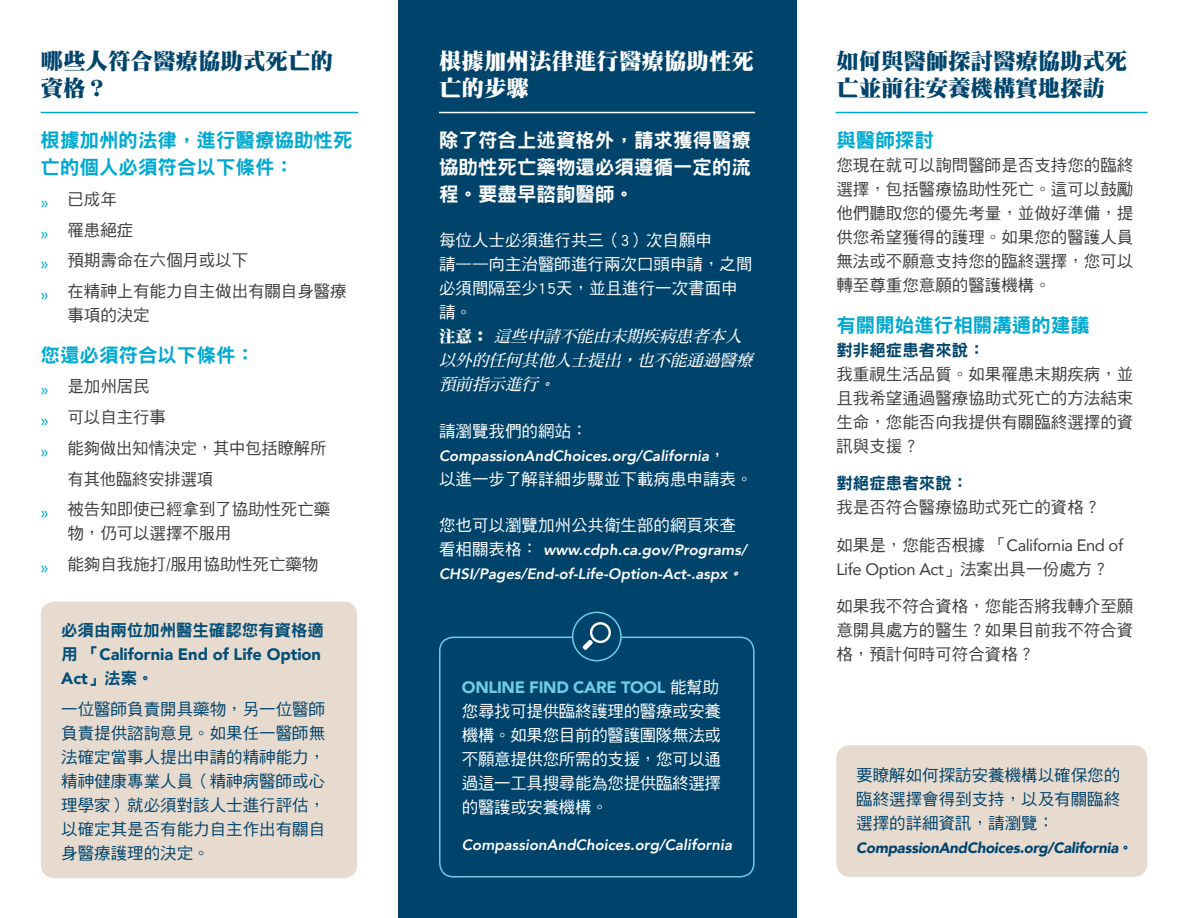
<style>
.page{position:relative;width:1188px;height:918px;background:#fff}
.page>*{position:absolute;margin:0;border:0;box-sizing:border-box;transform-origin:0 0}
.page_title{font:22.5px/27px "DF Ming Std W12";letter-spacing:-.005em;color:#00446c}
.page_title-2{font:22.5px/27px "DF Ming Std W12";color:#fff}
.section_title{font:19.5px/27px "DF Hei Std W9";color:#00a9d1}
.section_title-2{font:19.5px/27px "DF Hei Std W9";color:#fff;text-align:justify}
.body_text{font:16.5px/24px "DF Hei Std W5";color:#3e3e3f;text-align:justify}
.body_text-2{font:16.5px/24px "DF Hei Std W5";color:#00446c;text-align:justify}
.bullet_list{font:16.5px/24px "DF Hei Std W5";letter-spacing:-.005em;color:#3e3e3f}
.body_text-3{font:16.5px/24px "DF Hei Std W5";color:#fff}
.body_text-4{font:16.5px/24px "DF Hei Std W5";letter-spacing:-.02em;color:#fff}
.body_text-5{font:900 16.5px/24px "Avenir";letter-spacing:-.005em;color:#034f77}
.body_text-6{font:16.5px/24px "Avenir";letter-spacing:-.025em;color:#3e3e3f}
.t1{font:italic 16.5px/24px "DF Ming Std W7";color:#fff}
.body_text-7{font:16.5px "DF Hei Std W9";color:#00446c}
.body_text-8{font:italic 800 15px/24px "Avenir";color:#fff}
.body_text-9{font:italic 900 15px "Avenir";letter-spacing:-.02em;color:#00446c}
.s1{font-family:"Avenir";color:#00aed4}
.s2{font-family:"DF Hei Std W9";font-weight:400}
.s3{font-family:"DF Ming Std W12";font-style:normal}
.s4{font-family:"DF Hei Std W7";font-weight:400;font-style:normal;font-size:16.5px}
.s5{font-family:"DF Hei Std W5";font-weight:400;font-style:normal;font-size:16.5px}
.s6{font-family:"Avenir";font-weight:900;color:#6ecce5}
.s7{font-family:"DF Hei Std W5"}
.s8{font-family:"DF Hei Std W9";font-weight:400;font-style:normal}
</style>
<div class="page">
<div style="left:836px;top:745px;width:311px;height:132px;background:#e7dacf;border-radius:14px"></div>
<div style="left:398px;top:0;width:398px;height:918px;background:#00446c"></div>
<div style="left:41px;top:602px;width:316px;height:276px;background:#e7dacf;border-radius:14px"></div>
<hr style="left:41px;top:112px;width:317px;height:1px;background:#00a9d1">
<hr style="left:836px;top:112px;width:312px;height:1px;background:#00a9d1">
<hr style="left:439px;top:112px;width:316px;height:1px;background:#fff">
<div style="left:439px;top:637px;width:316px;height:240px;border:2px solid #6ecce5;border-radius:14px"></div>
<div style="left:573px;top:612px;width:48px;height:49px;background:#00446c;border-radius:50%"></div>
<div style="left:572px;top:612px;width:50px;height:49px;border:2px solid #6ecce5;border-radius:50%"></div>
<svg style="left:582px;top:622px;width:29px;height:28px"></svg>
<p class="page_title" style="left:40px;top:47px;width:294px">哪些人符合醫療協助式死亡的資格？</p>
<p class="page_title-2" style="left:439px;top:47px;width:316px">根據加州法律進行醫療協助性死亡的步驟</p>
<p class="page_title" style="left:836px;top:47px;width:293px">如何與醫師探討醫療協助式死亡並前往安養機構實地探訪</p>
<p class="section_title" style="left:40px;top:126px;width:313px">根據加州的法律，進行醫療協助性死亡的個人必須符合以下條件：</p>
<p class="bullet_list" style="left:40px;top:187px;width:78px"><span class="s1">»</span> 已成年</p>
<p class="bullet_list" style="left:40px;top:218px;width:94px"><span class="s1">»</span> 罹患絕症</p>
<p class="bullet_list" style="left:40px;top:248px;width:209px"><span class="s1">»</span> 預期壽命在六個月或以下</p>
<p class="bullet_list" style="left:68px;top:279px;width:281px;text-indent:-27px"><span class="s1">»</span> 在精神上有能力自主做出有關自身醫療事項的決定</p>
<p class="section_title" style="left:40px;top:341px;width:216px">您還必須符合以下條件：</p>
<p class="bullet_list" style="left:40px;top:374px;width:111px"><span class="s1">»</span> 是加州居民</p>
<p class="bullet_list" style="left:40px;top:405px;width:127px"><span class="s1">»</span> 可以自主行事</p>
<p class="bullet_list" style="left:40px;top:436px;width:287px"><span class="s1">»</span> 能夠做出知情決定，其中包括瞭解所</p>
<p class="bullet_list" style="left:68px;top:467px;width:147px">有其他臨終安排選項</p>
<p class="bullet_list" style="left:68px;top:497px;width:264px;text-indent:-27px"><span class="s1">»</span> 被告知即使已經拿到了協助性死亡藥物，仍可以選擇不服用</p>
<p class="bullet_list" style="left:40px;top:552px;width:279px"><span class="s1">»</span> 能夠自我施打/服用協助性死亡藥物</p>
<p class="body_text-5" style="left:61px;top:618px;width:264px"><span class="s2">必須由兩位加州醫生確認您有資格適用 「</span>California End of Life Option<br>Act<span class="s2">」法案。</span></p>
<p class="body_text-2" style="left:61px;top:696px;width:266px">一位醫師負責開具藥物，另一位醫師負責提供諮詢意見。如果任一醫師無法確定當事人提出申請的精神能力，精神健康專業人員（精神病醫師或心理學家）就必須對該人士進行評估，以確定其是否有能力自主作出有關自身醫療護理的決定。</p>
<p class="section_title-2" style="left:439px;top:126px;width:313px">除了符合上述資格外，請求獲得醫療協助性死亡藥物還必須遵循一定的流程。要盡早諮詢醫師。</p>
<p class="body_text-3" style="left:439px;top:228px;width:315px">每位人士必須進行共三（3）次自願申請——向主治醫師進行兩次口頭申請，之間必須間隔至少15天，並且進行一次書面申請。</p>
<p class="t1" style="left:439px;top:324px;width:319px"><span class="s3">注意：</span> 這些申請不能由末期疾病患者本人以外的任何其他人士提出，也不能通過醫療預前指示進行。</p>
<p class="body_text-3" style="left:439px;top:419px;width:150px">請瀏覽我們的網站：</p>
<p class="body_text-8" style="left:439px;top:444px;width:288px">CompassionAndChoices.org/California<span class="s4">，</span></p>
<p class="body_text-3" style="left:439px;top:467px;width:315px">以進一步了解詳細步驟並下載病患申請表。</p>
<p class="body_text-3" style="left:439px;top:513px;width:298px">您也可以瀏覽加州公共衛生部的網頁來查</p>
<p class="body_text-8" style="left:439px;top:538px;width:309px"><span class="s5">看相關表格：</span> www.cdph.ca.gov/Programs/<br>CHSI/Pages/End-of-Life-Option-Act-.aspx<span class="s2">。</span></p>
<p class="body_text-4" style="left:462px;top:675px;width:261px"><span class="s6">ONLINE FIND CARE TOOL</span> 能幫助您尋找可提供臨終護理的醫療或安養機構。如果您目前的醫護團隊無法或不願意提供您所需的支援，您可以通過這一工具搜尋能為您提供臨終選擇的醫護或安養機構。</p>
<p class="body_text-8" style="left:462px;top:833px;width:272px">CompassionAndChoices.org/California</p>
<p class="section_title" style="left:836px;top:126px;width:99px">與醫師探討</p>
<p class="body_text" style="left:836px;top:153px;width:298px">您現在就可以詢問醫師是否支持您的臨終選擇，包括醫療協助性死亡。這可以鼓勵他們聽取您的優先考量，並做好準備，提供您希望獲得的護理。如果您的醫護人員無法或不願意支持您的臨終選擇，您可以轉至尊重您意願的醫護機構。</p>
<p class="section_title" style="left:836px;top:311px;width:255px">有關開始進行相關溝通的建議</p>
<p class="body_text-7" style="left:836px;top:341px;width:150px">對非絕症患者來說：</p>
<p class="body_text" style="left:836px;top:362px;width:298px">我重視生活品質。如果罹患末期疾病，並且我希望通過醫療協助式死亡的方法結束生命，您能否向我提供有關臨終選擇的資訊與支援？</p>
<p class="body_text-7" style="left:836px;top:474px;width:133px">對絕症患者來說：</p>
<p class="body_text" style="left:836px;top:495px;width:265px">我是否符合醫療協助式死亡的資格？</p>
<p class="body_text-6" style="left:836px;top:533px;width:288px"><span class="s7">如果是，您能否根據「</span>California End of<br>Life Option Act<span class="s7">」法案出具一份處方？</span></p>
<p class="body_text" style="left:836px;top:594px;width:298px">如果我不符合資格，您能否將我轉介至願意開具處方的醫生？如果目前我不符合資格，預計何時可符合資格？</p>
<p class="body_text-2" style="left:856px;top:763px;width:265px">要瞭解如何探訪安養機構以確保您的臨終選擇會得到支持，以及有關臨終選擇的詳細資訊，請瀏覽：</p>
<p class="body_text-9" style="left:856px;top:836px;width:278px">CompassionAndChoices.org/California<span class="s8">。</span></p>
</div>
